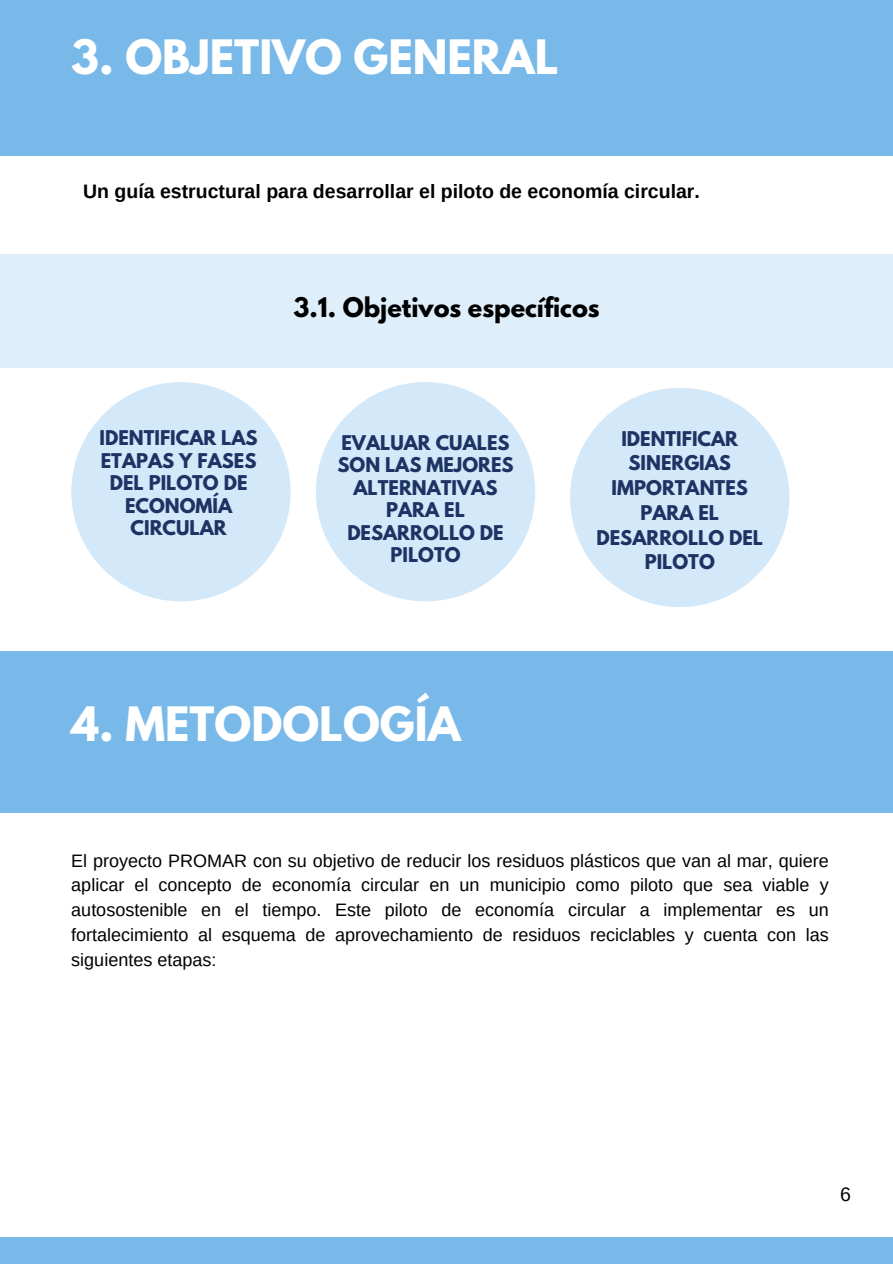
<style>
.page{position:relative;width:893px;height:1264px;background:#fff}
.page>*{position:absolute;margin:0;border:0;box-sizing:border-box;transform-origin:0 0}
.t1{font:700 42px "League Spartan";color:#fff}
.t2{font:700 24px "League Spartan";color:#000}
.t3{font:700 19.5px "Arimo";color:#000}
.t4{font:19.5px "Arimo";color:#000}
.t5{font:18px/24.8px "Arimo";color:#000;text-align:justify}
.t6{font:700 18px/22.5px "League Spartan";color:#1d3363;text-align:center}
</style>
<div class="page">
<div style="left:0;top:1236px;width:892px;height:27px;background:#79b9e9"></div>
<div style="left:0;top:0;width:892px;height:155px;background:#79b9e9"></div>
<div style="left:316px;top:382px;width:219px;height:219px;background:#d3e8f8;border-radius:50%"></div>
<div style="left:71px;top:382px;width:219px;height:219px;background:#d3e8f8;border-radius:50%"></div>
<div style="left:570px;top:388px;width:219px;height:219px;background:#d3e8f8;border-radius:50%"></div>
<div style="left:0;top:253px;width:892px;height:114px;background:#deeefa"></div>
<div style="left:0;top:651px;width:892px;height:161px;background:#79b9e9"></div>
<h1 class="t1" style="left:71px;top:37px;width:489px">3. OBJETIVO GENERAL</h1>
<p class="t3" style="left:83px;top:180px;width:618px">Un guía estructural para desarrollar el piloto de economía circular.</p>
<h2 class="t2" style="left:293px;top:295px;width:307px">3.1. Objetivos específicos</h2>
<p class="t6" style="left:100px;top:429px;width:160px">IDENTIFICAR LAS<br>ETAPAS Y FASES<br>DEL PILOTO DE<br>ECONOMÍA<br>CIRCULAR</p>
<p class="t6" style="left:337px;top:433px;width:178px">EVALUAR CUALES<br>SON LAS MEJORES<br>ALTERNATIVAS<br>PARA EL<br>DESARROLLO DE<br>PILOTO</p>
<h1 class="t1" style="left:71px;top:702px;width:391px">4. METODOLOGÍA</h1>
<p class="t6" style="left:596px;top:428px;width:168px;line-height:24.8px">IDENTIFICAR<br>SINERGIAS<br>IMPORTANTES<br>PARA EL<br>DESARROLLO DEL<br>PILOTO</p>
<p class="t5" style="left:71px;top:848px;width:759px">El proyecto PROMAR con su objetivo de reducir los residuos plásticos que van al mar, quiere aplicar el concepto de economía circular en un municipio como piloto que sea viable y autosostenible en el tiempo. Este piloto de economía circular a implementar es un fortalecimiento al esquema de aprovechamiento de residuos reciclables y cuenta con las siguientes etapas:</p>
<p class="t4" style="left:840px;top:1183px;width:12px">6</p>
</div>
